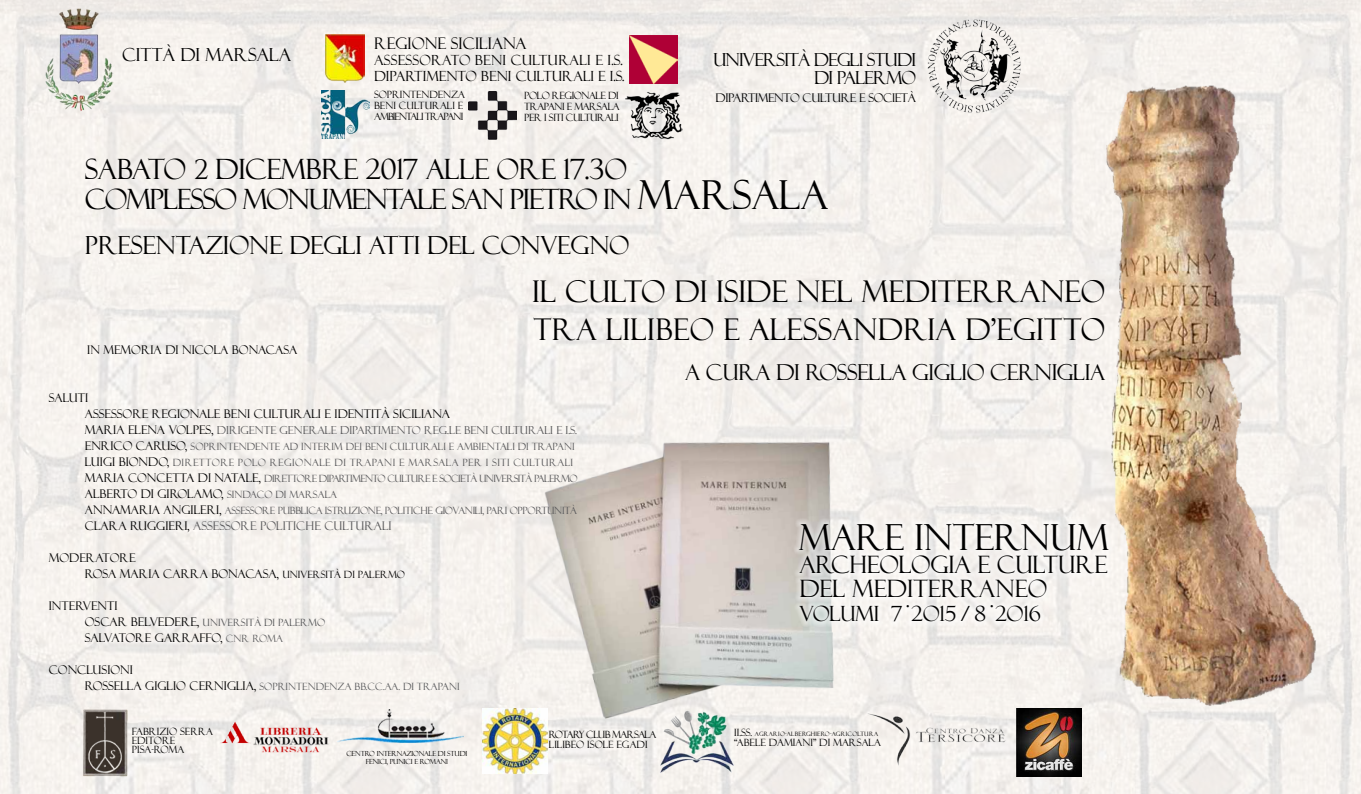
<style>
.page{position:relative;width:1361px;height:794px;background:#fff}
.page>*{position:absolute;margin:0;border:0;box-sizing:border-box;transform-origin:0 0}
.t1{font:36px "Felix Titling";color:#000}
.t2{font:30px/38px "Felix Titling";color:#000}
.t3{font:28px/30px "Felix Titling";letter-spacing:-.05em;color:#000}
.t4{font:25px "Felix Titling";letter-spacing:-.01em;color:#000}
.t5{font:24px/24px "Felix Titling";letter-spacing:-.01em;color:#000}
.t6{font:22px "Felix Titling";letter-spacing:-.02em;color:#000}
.t7{font:21px "Felix Titling";letter-spacing:-.01em;color:#000}
.t8{font:18px/18px "Felix Titling";letter-spacing:-.05em;color:#000;text-align:right}
.t9{font:18px "Felix Titling";color:#000}
.t10{font:16px "Felix Titling";color:#000}
.t11{font:14px/16px "Felix Titling";color:#000}
.t12{font:12px/16px "Felix Titling";color:#000}
.t13{font:12px "Felix Titling";color:#58585a}
.t14{font:12px "Felix Titling";letter-spacing:-.03em;color:#000}
.t15{font:11px "Felix Titling";color:#58585a}
.t16{font:10px/16px "Felix Titling";color:#58585a}
.t17{font:10px/11px "Felix Titling";letter-spacing:-.01em;color:#000}
.t18{font:10px "Felix Titling";letter-spacing:-.03em;color:#58585a}
.t19{font:10px "Felix Titling";color:#5a5b5d}
.t20{font:10px/10px "Felix Titling";letter-spacing:-.03em;color:#000}
.t21{font:10px "Felix Titling";color:#555658}
.t22{font:7px/8px "Felix Titling";letter-spacing:-.02em;color:#000;text-align:center}
.t23{font:6px "Felix Titling";letter-spacing:.04em;color:#000}
.s1{font-family:"Cinzel"}
.s2{font-size:40px}
.s3{font-size:12px;color:#000}
.s4{font-size:10px;color:#58585a}
.s5{color:#000}
.s6{font-size:10px}
.s7{font-size:10px;color:#5d5d5f}
</style>
<div class="page">
<img style="left:0;top:0;width:1361px;height:794px">
<img style="left:538px;top:429px;width:311px;height:295px">
<img style="left:482px;top:708px;width:65px;height:65px">
<img style="left:1017px;top:708px;width:64px;height:68px">
<img style="left:83px;top:708px;width:46px;height:68px">
<img style="left:656px;top:708px;width:81px;height:68px">
<img style="left:326px;top:35px;width:38px;height:48px">
<img style="left:321px;top:91px;width:48px;height:48px">
<img style="left:629px;top:36px;width:48px;height:48px">
<img style="left:468px;top:91px;width:48px;height:48px">
<img style="left:45px;top:6px;width:69px;height:105px">
<img style="left:919px;top:17px;width:110px;height:104px">
<img style="left:625px;top:92px;width:57px;height:48px">
<img style="left:219px;top:717px;width:111px;height:44px">
<img style="left:337px;top:709px;width:126px;height:36px">
<img style="left:862px;top:709px;width:150px;height:59px">
<img style="left:1098px;top:64px;width:223px;height:644px">
<svg style="left:793px;top:555px;width:319px;height:71px;fill:#f7f4f1"></svg>
<svg style="left:792px;top:517px;width:321px;height:38px;fill:#f7f4f1"></svg>
<h3 class="t10" style="left:374px;top:34px;width:154px">REGIONE SICILIANA</h3>
<h3 class="t11" style="left:374px;top:52px;width:252px">ASSESSORATO BENI CULTURALI E I.S.<br>DIPARTIMENTO BENI CULTURALI E I.S.</h3>
<p class="t17" style="left:374px;top:89px;width:92px">SOPRINTENDENZA<br>BENI CULTURALI E<br>AMBIENTALI TRAPANI</p>
<p class="t17" style="left:524px;top:90px;width:97px;text-align:justify">POLO REGIONALE DI TRAPANI E MARSALA PER I SITI CULTURALI</p>
<h3 class="t9" style="left:122px;top:44px;width:171px">CITTÀ DI MARSALA</h3>
<h3 class="t8" style="left:713px;top:51px;width:205px">UNIVERSITÀ DEGLI STUDI<br>DI PALERMO</h3>
<p class="t14" style="left:715px;top:91px;width:202px">DIPARTIMENTO CULTURE E SOCIETÀ</p>
<h3 class="t3" style="left:85px;top:154px;width:745px">SABATO <span class="s1">2</span> DICEMBRE 2017 ALLE ORE 17.3O<br>COMPLESSO MONUMENTALE SAN PIETRO IN <span class="s2">MARSALA</span></h3>
<h3 class="t4" style="left:85px;top:231px;width:546px">PRESENTAZIONE DEGLI ATTI DEL CONVEGNO</h3>
<h2 class="t2" style="left:532px;top:273px;width:574px">IL CULTO DI ISIDE NEL MEDITERRANEO<br>TRA LILIBEO E ALESSANDRIA D’EGITTO</h2>
<h3 class="t6" style="left:685px;top:360px;width:421px">A CURA DI ROSSELLA GIGLIO CERNIGLIA</h3>
<p class="t12" style="left:87px;top:342px;width:212px">IN MEMORIA DI NICOLA BONACASA</p>
<p class="t12" style="left:85px;top:390px;width:367px;text-indent:-36px">SALUTI<br>ASSESSORE REGIONALE BENI CULTURALI E IDENTITÀ SICILIANA</p>
<p class="t15" style="left:85px;top:424px;width:494px"><span class="s3">MARIA ELENA VOLPES,</span> DIRIGENTE GENERALE DIPARTIMENTO REG.LE BENI CULTURALI E I.S.</p>
<p class="t16" style="left:85px;top:439px;width:494px"><span class="s3">ENRICO CARUSO,</span> SOPRINTENDENTE AD INTERIM DEI BENI CULTURALI E AMBIENTALI DI TRAPANI<br><span class="s3">LUIGI BIONDO,</span> DIRETTORE POLO REGIONALE DI TRAPANI E MARSALA PER I SITI CULTURALI<br><span class="s3">MARIA CONCETTA DI NATALE,</span> DIRETTORE DIPARTIMENTO CULTURE E SOCIETÀ UNIVERSITÀ PALERMO</p>
<p class="t12" style="left:85px;top:486px;width:254px">ALBERTO DI GIROLAMO, <span class="s4">SINDACO DI MARSALA</span></p>
<p class="t18" style="left:85px;top:505px;width:493px"><span class="s3">ANNAMARIA ANGILERI,</span> ASSESSORE PUBBLICA ISTRUZIONE, POLITICHE GIOVANILI, PARI OPPORTUNITÀ</p>
<p class="t13" style="left:85px;top:519px;width:308px"><span class="s5">CLARA RUGGIERI,</span> ASSESSORE POLITICHE CULTURALI</p>
<p class="t12" style="left:85px;top:550px;width:322px;text-indent:-36px">MODERATORE<br>ROSA MARIA CARRA BONACASA, <span class="s6">UNIVERSITÀ DI PALERMO</span></p>
<p class="t12" style="left:49px;top:598px;width:70px">INTERVENTI</p>
<p class="t21" style="left:85px;top:617px;width:242px"><span class="s3">OSCAR BELVEDERE,</span> UNIVERSITÀ DI PALERMO</p>
<p class="t12" style="left:85px;top:630px;width:200px">SALVATORE GARRAFFO, <span class="s7">CNR ROMA</span></p>
<p class="t12" style="left:49px;top:662px;width:86px">CONCLUSIONI</p>
<p class="t19" style="left:85px;top:681px;width:376px"><span class="s3">ROSSELLA GIGLIO CERNIGLIA,</span> SOPRINTENDENZA BB.CC.AA. DI TRAPANI</p>
<h1 class="t1" style="left:799px;top:516px;width:311px">MARE INTERNUM</h1>
<h3 class="t5" style="left:799px;top:553px;width:309px">ARCHEOLOGIA E CULTURE<br>DEL MEDITERRANEO</h3>
<h3 class="t7" style="left:799px;top:602px;width:243px">VOLUMI 7 2O15 / 8 2O16</h3>
<h3 class="t7" style="left:906px;top:588px;width:5px">.</h3>
<h3 class="t7" style="left:990px;top:588px;width:5px">.</h3>
<p class="t17" style="left:132px;top:727px;width:83px;line-height:9px">FABRIZIO SERRA<br>EDITORE<br>PISA-ROMA</p>
<p class="t22" style="left:346px;top:749px;width:122px">CENTRO INTERNAZIONALE DI STUDI<br>FENICI, PUNICI E ROMANI</p>
<p class="t20" style="left:549px;top:730px;width:109px">ROTARY CLUB MARSALA<br>LILIBEO ISOLE EGADI</p>
<p class="t23" style="left:734px;top:731px;width:145px"><span class="s6">II.SS.</span> AGRARIO-ALBERGHIERO-AGRICOLTURA</p>
<p class="t17" style="left:734px;top:737px;width:148px">“ABELE DAMIANI” DI MARSALA</p>
</div>
